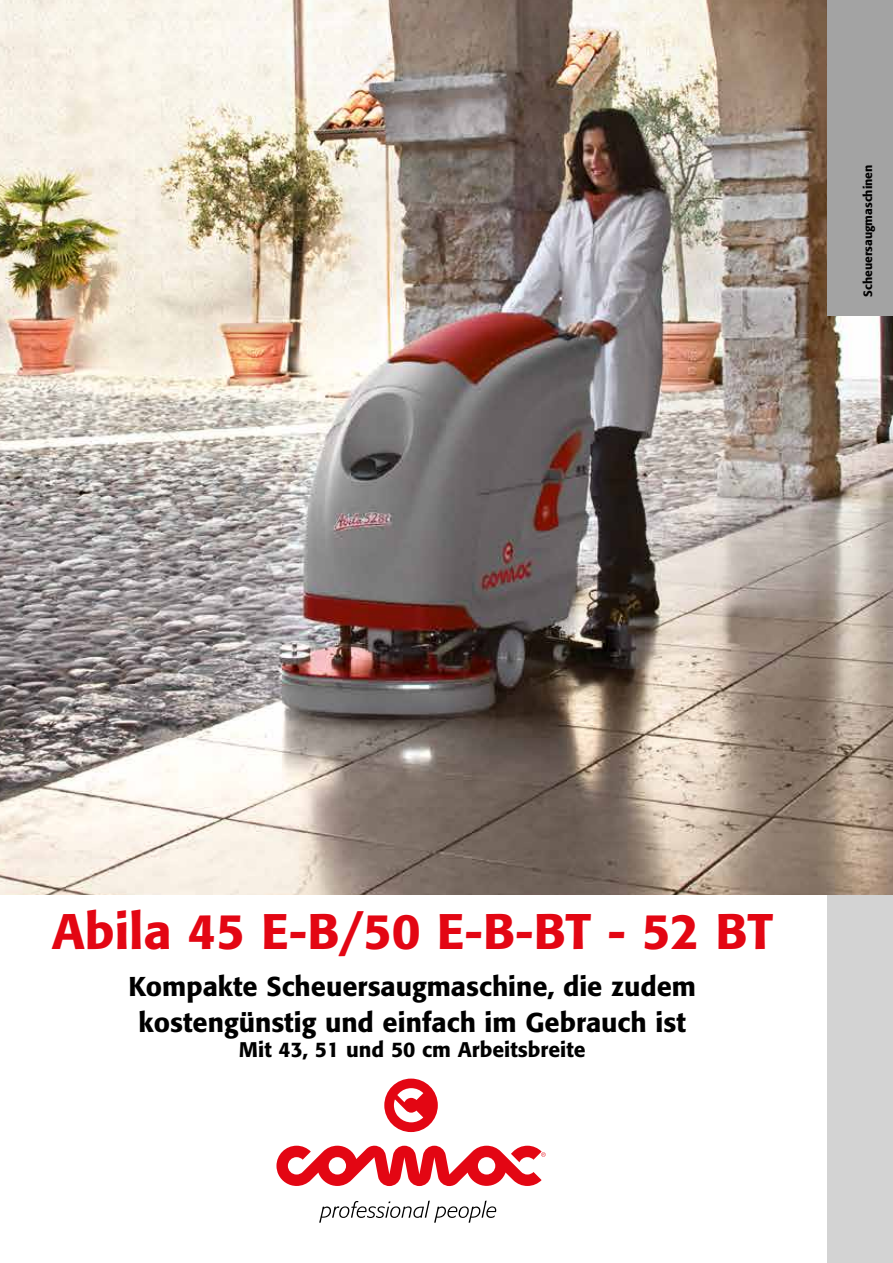
<style>
.page{position:relative;width:893px;height:1263px;background:#fff}
.page>*{position:absolute;margin:0;border:0;box-sizing:border-box;transform-origin:0 0}
.t1{font:500 49.5px "Formata";color:#e30613}
.t2{font:500 27px/36px "Formata";color:#000;text-align:center}
.t3{font:500 21px "Formata";color:#000}
.t4{font:500 12px "Formata";color:#000}
</style>
<div class="page">
<div style="left:828px;top:202px;width:65px;height:1061px;background:#d3d3d3"></div>
<img style="left:0;top:0;width:893px;height:894px">
<div style="left:828px;top:0;width:65px;height:316px;background:#a3a3a3"></div>
<svg style="left:276px;top:1146px;width:270px;height:40px"></svg>
<div style="left:384px;top:1078px;width:54px;height:54px;background:#e30613;border-radius:50%"></div>
<svg style="left:394px;top:1088px;width:29px;height:34px"></svg>
<svg style="left:319px;top:1200px;width:177px;height:23px"></svg>
<p class="t4" style="left:860px;top:297px;width:134px;rotate:-90deg">Scheuersaugmaschinen</p>
<h1 class="t1" style="left:52px;top:901px;width:723px">Abila 45 E-B/50 E-B-BT - 52 BT</h1>
<p class="t2" style="left:128px;top:968px;width:569px">Kompakte Scheuersaugmaschine, die zudem kostengünstig und einfach im Gebrauch ist</p>
<p class="t3" style="left:239px;top:1036px;width:348px">Mit 43, 51 und 50 cm Arbeitsbreite</p>
</div>
